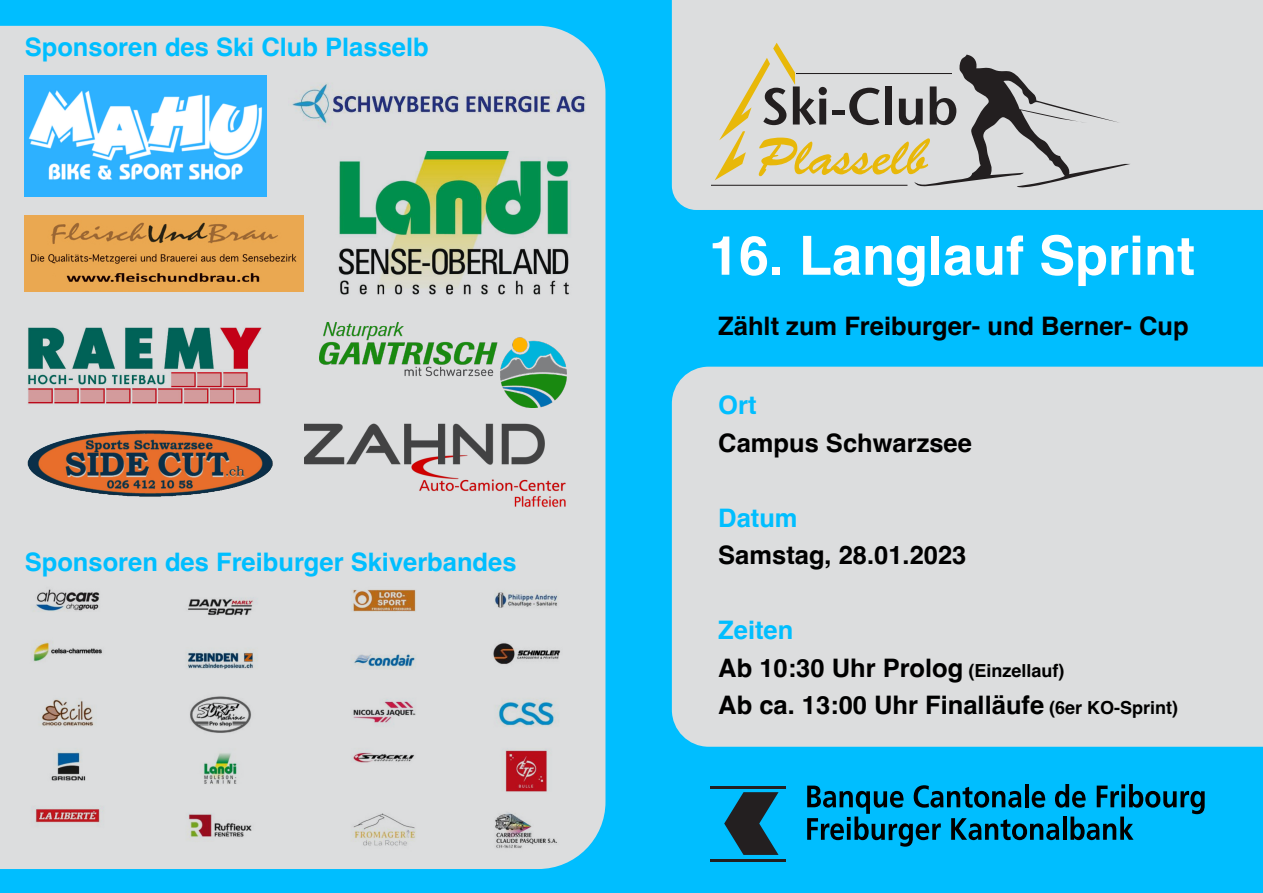
<style>
.page{position:relative;width:1263px;height:893px;background:#00beff}
.page>*{position:absolute;margin:0;border:0;box-sizing:border-box;transform-origin:0 0}
.t1{font:700 54px "Helvetica";color:#fff}
.t2{font:700 25.5px/37.5px "Helvetica";color:#000}
.t3{font:700 25.5px "Helvetica";color:#00beff}
.s1{color:#00beff}
.s2{font-size:18px}
</style>
<div class="page">
<div style="left:672px;top:0;width:591px;height:210px;background:#dcddde"></div>
<div style="left:672px;top:367px;width:591px;height:380px;background:#dcddde"></div>
<div style="left:0;top:26px;width:605px;height:843px;background:#dcddde"></div>
<hr style="left:710px;top:786px;width:75px;height:2px;background:#231f20">
<hr style="left:710px;top:859px;width:75px;height:2px;background:#231f20">
<svg style="left:724px;top:792px;width:54px;height:63px"></svg>
<svg style="left:807px;top:784px;width:397px;height:63px"></svg>
<hr style="left:711px;top:185px;width:196px;height:1px;background:#231f20">
<svg style="left:715px;top:43px;width:415px;height:148px;background:#c4c2b9"></svg>
<img style="left:25px;top:75px;width:242px;height:121px">
<img style="left:288px;top:76px;width:310px;height:55px">
<img style="left:330px;top:152px;width:248px;height:152px">
<img style="left:25px;top:325px;width:239px;height:83px">
<img style="left:27px;top:431px;width:246px;height:66px">
<img style="left:304px;top:420px;width:262px;height:90px">
<img style="left:25px;top:215px;width:279px;height:77px">
<img style="left:320px;top:322px;width:246px;height:86px">
<img style="left:25px;top:583px;width:95px;height:273px">
<img style="left:170px;top:583px;width:114px;height:273px">
<img style="left:336px;top:583px;width:96px;height:273px">
<img style="left:479px;top:583px;width:86px;height:273px">
<p class="t3" style="left:25px;top:37px;width:405px">Sponsoren des Ski Club Plasselb</p>
<p class="t3" style="left:25px;top:551px;width:493px">Sponsoren des Freiburger Skiverbandes</p>
<h1 class="t1" style="left:709px;top:234px;width:488px">16. Langlauf Sprint</h1>
<p class="t2" style="left:718px;top:309px;width:472px">Zählt zum Freiburger- und Berner- Cup</p>
<p class="t3" style="left:718px;top:395px;width:40px">Ort</p>
<p class="t2" style="left:718px;top:425px;width:255px">Campus Schwarzsee</p>
<p class="t3" style="left:718px;top:508px;width:81px">Datum</p>
<p class="t2" style="left:718px;top:538px;width:250px">Samstag, 28.01.2023</p>
<p class="t2" style="left:718px;top:613px;width:461px"><span class="s1">Zeiten<br></span>Ab 10:30 Uhr Prolog <span class="s2">(Einzellauf)<br></span>Ab ca. 13:00 Uhr Finalläufe <span class="s2">(6er KO-Sprint)</span></p>
</div>
